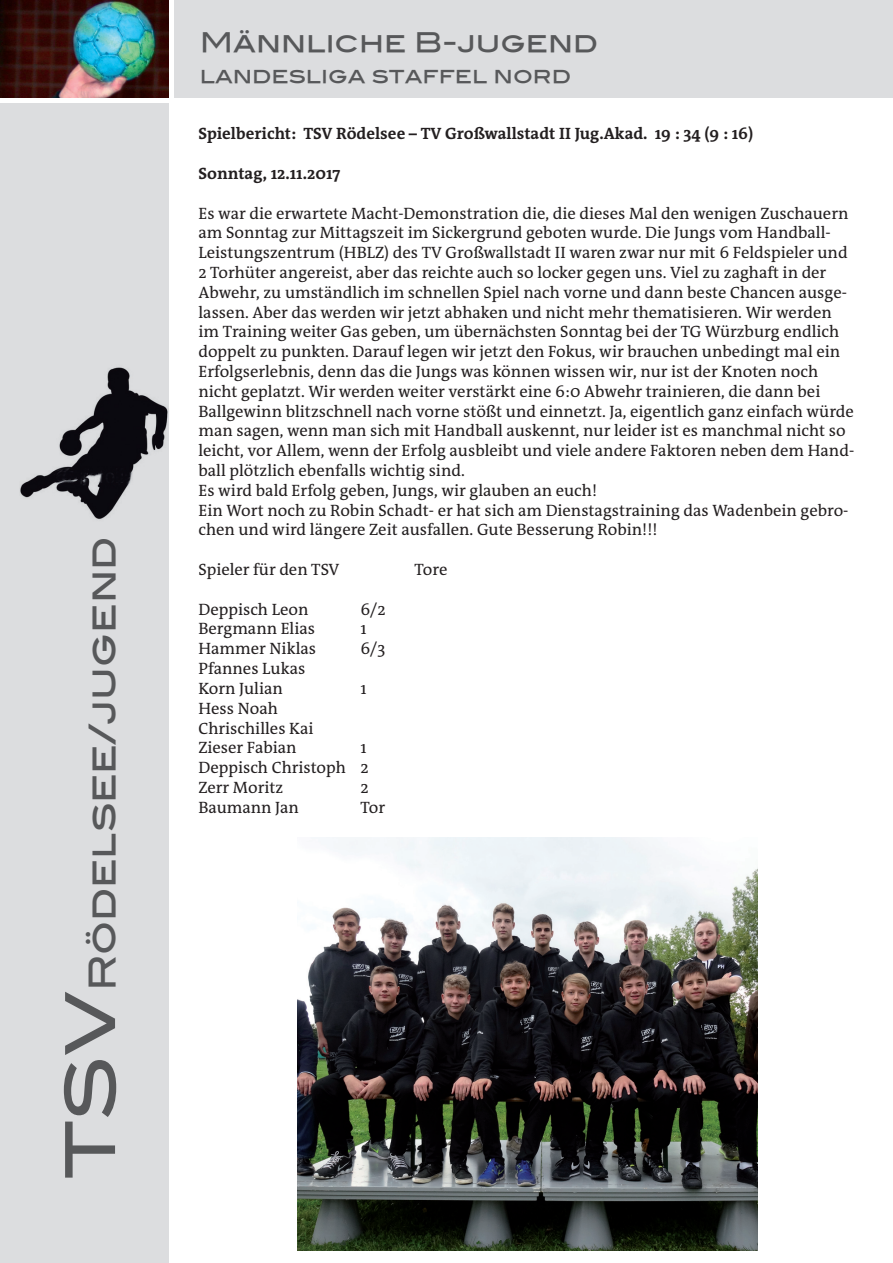
<style>
.page{position:relative;width:893px;height:1263px;background:#fff}
.page>*{position:absolute;margin:0;border:0;box-sizing:border-box;transform-origin:0 0}
.t1{font:36px "Blair Md ITCTT Medium";color:#57585a}
.t2{font:27px "Blair Md ITCTT Medium";color:#57585a}
.t3{font:21px "Blair Md ITCTT Medium";color:#57585a}
.t4{font:16.5px/19.8px "The Antiqua B W5 Plain";color:#231f20}
.t5{font:700 16.5px "The Antiqua B W7";color:#231f20}
.s1{font-size:69px}
</style>
<div class="page">
<div style="left:174px;top:0;width:719px;height:98px;background:#dcdddf"></div>
<img style="left:0;top:0;width:169px;height:98px">
<div style="left:0;top:103px;width:169px;height:1160px;background:#dcdddf"></div>
<img style="left:20px;top:367px;width:148px;height:153px">
<img style="left:297px;top:838px;width:460px;height:413px">
<h1 class="t1" style="left:80px;top:1179px;width:643px;rotate:-90deg"><span class="s1">TSV</span>Rödelsee/jugend</h1>
<h2 class="t2" style="left:200px;top:26px;width:400px">Männliche B-jugend</h2>
<p class="t3" style="left:200px;top:63px;width:373px">landesliga staffel nord</p>
<p class="t5" style="left:198px;top:123px;width:556px">Spielbericht: TSV Rödelsee – TV Großwallstadt II Jug.Akad. 19 : 34 (9 : 16)</p>
<p class="t5" style="left:198px;top:163px;width:144px">Sonntag, 12.11.2017</p>
<p class="t4" style="left:198px;top:203px;width:657px">Es war die erwartete Macht-Demonstration die, die dieses Mal den wenigen Zuschauern am Sonntag zur Mittagszeit im Sickergrund geboten wurde. Die Jungs vom Handball-Leistungszentrum (HBLZ) des TV Großwallstadt II waren zwar nur mit 6 Feldspieler und 2 Torhüter angereist, aber das reichte auch so locker gegen uns. Viel zu zaghaft in der Abwehr, zu umständlich im schnellen Spiel nach vorne und dann beste Chancen ausge&shy;lassen. Aber das werden wir jetzt abhaken und nicht mehr thematisieren. Wir werden im Training weiter Gas geben, um übernächsten Sonntag bei der TG Würzburg endlich doppelt zu punkten. Darauf legen wir jetzt den Fokus, wir brauchen unbedingt mal ein Erfolgserlebnis, denn das die Jungs was können wissen wir, nur ist der Knoten noch nicht geplatzt. Wir werden weiter verstärkt eine 6:0 Abwehr trainieren, die dann bei Ballgewinn blitzschnell nach vorne stößt und einnetzt. Ja, eigentlich ganz einfach würde man sagen, wenn man sich mit Handball auskennt, nur leider ist es manchmal nicht so leicht, vor Allem, wenn der Erfolg ausbleibt und viele andere Faktoren neben dem Hand&shy;ball plötzlich ebenfalls wichtig sind.<br>Es wird bald Erfolg geben, Jungs, wir glauben an euch!<br>Ein Wort noch zu Robin Schadt- er hat sich am Dienstagstraining das Wadenbein gebro&shy;chen und wird längere Zeit ausfallen. Gute Besserung Robin!!!</p>
<p class="t4" style="left:198px;top:560px;width:143px">Spieler für den TSV</p>
<p class="t4" style="left:414px;top:560px;width:35px">Tore</p>
<p class="t4" style="left:198px;top:599px;width:112px">Deppisch Leon</p>
<p class="t4" style="left:360px;top:599px;width:27px">6/2</p>
<p class="t4" style="left:198px;top:619px;width:118px">Bergmann Elias</p>
<p class="t4" style="left:360px;top:619px;width:8px">1</p>
<p class="t4" style="left:198px;top:639px;width:119px">Hammer Niklas</p>
<p class="t4" style="left:360px;top:639px;width:26px">6/3</p>
<p class="t4" style="left:198px;top:659px;width:108px">Pfannes Lukas<br>Korn Julian</p>
<p class="t4" style="left:360px;top:678px;width:8px">1</p>
<p class="t4" style="left:198px;top:698px;width:117px">Hess Noah<br>Chrischilles Kai<br>Zieser Fabian</p>
<p class="t4" style="left:198px;top:738px;width:172px;text-align:justify;text-indent:162px">1<br>Deppisch Christoph 2<br>Zerr Moritz</p>
<p class="t4" style="left:360px;top:777px;width:10px">2</p>
<p class="t4" style="left:198px;top:797px;width:102px">Baumann Jan</p>
<p class="t4" style="left:360px;top:797px;width:26px">Tor</p>
</div>
